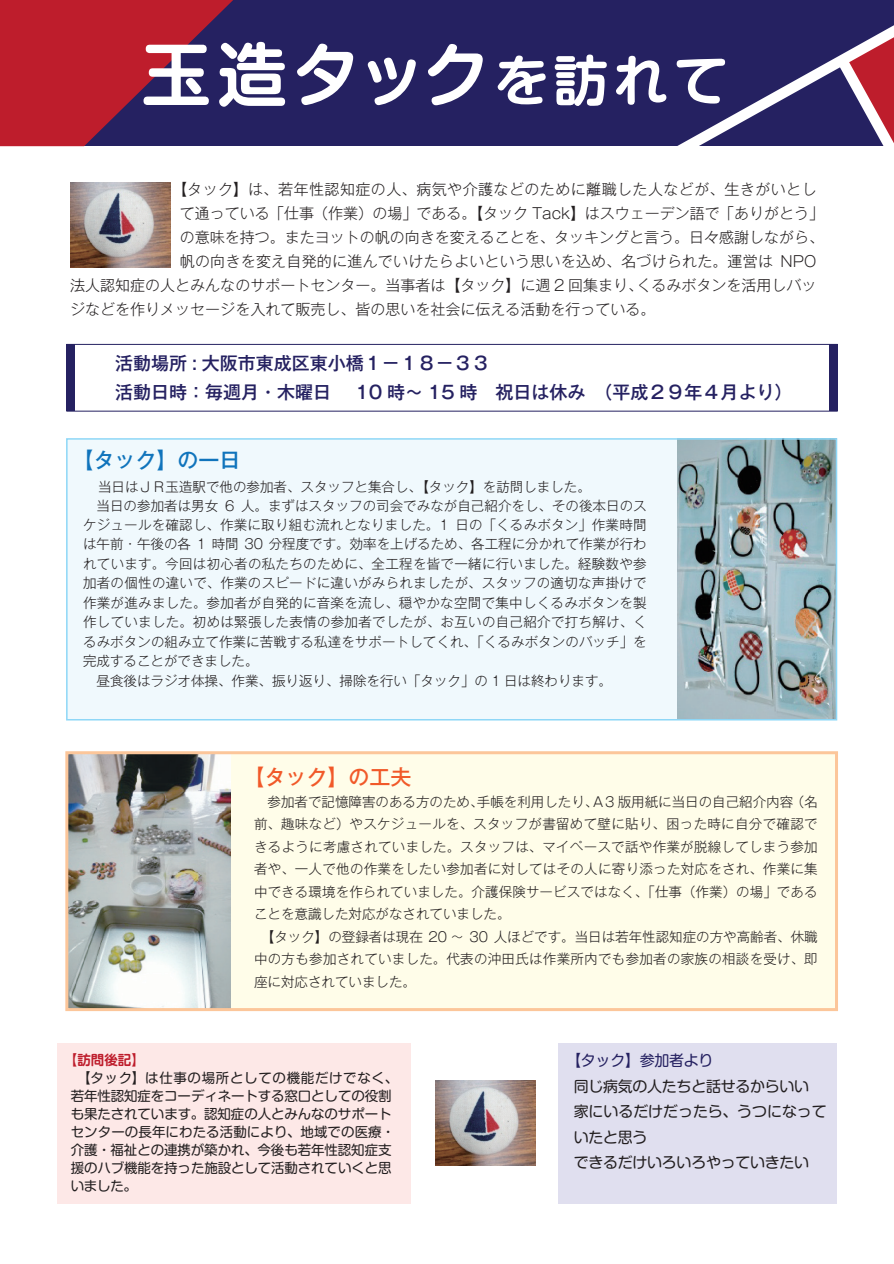
<style>
.page{position:relative;width:894px;height:1264px;background:#fff}
.page>*{position:absolute;margin:0;border:0;box-sizing:border-box;transform-origin:0 0}
.t1{font:700 69.15px "Shin M Go Pro De";letter-spacing:.005em;color:#fff}
.t2{font:500 21px "Gothic MB101 Pro";color:#1074bc}
.t3{font:500 21px "Gothic MB101 Pro";color:#f15929}
.t4{font:500 18px/28.5px "Gothic MB101 Pro";color:#252161}
.t5{font:300 15px "Gothic MB101 Pro";color:#231f20}
.t6{font:15px/25.5px "Shin M Go Pro";letter-spacing:-.02em;color:#231f20}
.t7{font:300 15px "Gothic MB101 Pro";letter-spacing:.03em;color:#231f20}
.t8{font:15px "Shin M Go Pro";letter-spacing:-.02em;color:#252161}
.t9{font:300 13.5px/19.4px "Gothic MB101 Pro";letter-spacing:.02em;color:#231f20}
.t10{font:13.5px/18px "Shin M Go Pro";letter-spacing:-.01em;color:#231f20}
.t11{font:700 13.5px "Shin M Go Pro De";color:#be1d2c}
.s1{font-size:54.6px}
</style>
<div class="page">
<div style="left:66px;top:752px;width:771px;height:258px;background:#fffde9"></div>
<img style="left:69px;top:755px;width:162px;height:252px">
<div style="left:0;top:0;width:894px;height:146px;background:#252161"></div>
<div style="left:67px;top:439px;width:770px;height:281px;background:#f0f9fd"></div>
<img style="left:677px;top:441px;width:157px;height:276px">
<div style="left:67px;top:344px;width:770px;height:67px;border:1px solid #252161"></div>
<div style="left:67px;top:344px;width:8px;height:67px;background:#252161"></div>
<div style="left:829px;top:344px;width:8px;height:67px;background:#252161"></div>
<img style="left:70px;top:182px;width:101px;height:86px">
<div style="left:558px;top:1043px;width:279px;height:160px;background:#e0dfef"></div>
<img style="left:435px;top:1080px;width:101px;height:86px">
<div style="left:65px;top:751px;width:773px;height:260px;border:3px solid #fcc69a"></div>
<div style="left:66px;top:438px;width:771px;height:282px;border:2px solid #8dd7f7"></div>
<svg style="left:677px;top:25px;width:217px;height:121px"></svg>
<div style="left:57px;top:1043px;width:354px;height:160px;background:#fde8e7"></div>
<svg style="left:0;top:0;width:233px;height:146px"></svg>
<h1 class="t1" style="left:142px;top:19px;width:588px">玉造タック<span class="s1">を訪れて</span></h1>
<p class="t7" style="left:172px;top:177px;width:646px">【タック】は、若年性認知症の人、病気や介護などのために離職した人などが、生きがいとし</p>
<p class="t5" style="left:180px;top:201px;width:646px">て通っている「仕事（作業）の場」である。【タック Tack】はスウェーデン語で「ありがとう」</p>
<p class="t5" style="left:180px;top:225px;width:646px">の意味を持つ。またヨットの帆の向きを変えることを、タッキングと言う。日々感謝しながら、</p>
<p class="t5" style="left:180px;top:249px;width:638px">帆の向きを変え自発的に進んでいけたらよいという思いを込め、名づけられた。運営は NPO</p>
<p class="t5" style="left:70px;top:273px;width:748px">法人認知症の人とみんなのサポートセンター。当事者は【タック】に週 2 回集まり、くるみボタンを活用しバッ</p>
<p class="t5" style="left:70px;top:297px;width:601px">ジなどを作りメッセージを入れて販売し、皆の思いを社会に伝える活動を行っている。　</p>
<h3 class="t4" style="left:115px;top:347px;width:679px">活動場所 : 大阪市東成区東小橋１－１８－３３<br>活動日時：毎週月・木曜日　 10 時～ 15 時　祝日は休み　（平成２９年４月より）</h3>
<h2 class="t2" style="left:73px;top:442px;width:170px">【タック】の一日</h2>
<p class="t9" style="left:83px;top:475px;width:565px;text-indent:15px">当日はＪＲ玉造駅で他の参加者、スタッフと集合し、【タック】を訪問しました。<br>　当日の参加者は男女 6 人。まずはスタッフの司会でみなが自己紹介をし、その後本日のスケジュールを確認し、作業に取り組む流れとなりました。1 日の「くるみボタン」作業時間は午前・午後の各 1 時間 30 分程度です。効率を上げるため、各工程に分かれて作業が行われています。今回は初心者の私たちのために、全工程を皆で一緒に行いました。経験数や参加者の個性の違いで、作業のスピードに違いがみられましたが、スタッフの適切な声掛けで作業が進みました。参加者が自発的に音楽を流し、穏やかな空間で集中しくるみボタンを製作していました。初めは緊張した表情の参加者でしたが、お互いの自己紹介で打ち解け、くるみボタンの組み立て作業に苦戦する私達をサポートしてくれ、「くるみボタンのバッチ」を完成することができました。<br>　昼食後はラジオ体操、作業、振り返り、掃除を行い「タック」の 1 日は終わります。</p>
<h2 class="t3" style="left:244px;top:759px;width:169px">【タック】の工夫</h2>
<p class="t9" style="left:254px;top:788px;width:565px;line-height:22.5px">　参加者で記憶障害のある方のため、手帳を利用したり、Ａ3 版用紙に当日の自己紹介内容（名前、趣味など）やスケジュールを、スタッフが書留めて壁に貼り、困った時に自分で確認できるように考慮されていました。スタッフは、マイペースで話や作業が脱線してしまう参加者や、一人で他の作業をしたい参加者に対してはその人に寄り添った対応をされ、作業に集中できる環境を作られていました。介護保険サービスではなく、「仕事（作業）の場」であることを意識した対応がなされていました。<br>　【タック】の登録者は現在 20 ～ 30 人ほどです。当日は若年性認知症の方や高齢者、休職中の方も参加されていました。代表の沖田氏は作業所内でも参加者の家族の相談を受け、即座に対応されていました。</p>
<p class="t11" style="left:64px;top:1049px;width:82px">【訪問後記】</p>
<p class="t10" style="left:71px;top:1067px;width:329px;text-indent:6px">【タック】は仕事の場所としての機能だけでなく、若年性認知症をコーディネートする窓口としての役割も果たされています。認知症の人とみんなのサポートセンターの長年にわたる活動により、地域での医療・介護・福祉との連携が築かれ、今後も若年性認知症支援のハブ機能を持った施設として活動されていくと思いました。</p>
<p class="t8" style="left:566px;top:1048px;width:149px">【タック】参加者より</p>
<p class="t6" style="left:574px;top:1072px;width:255px">同じ病気の人たちと話せるからいい家にいるだけだったら、うつになっていたと思う<br>できるだけいろいろやっていきたい</p>
</div>
